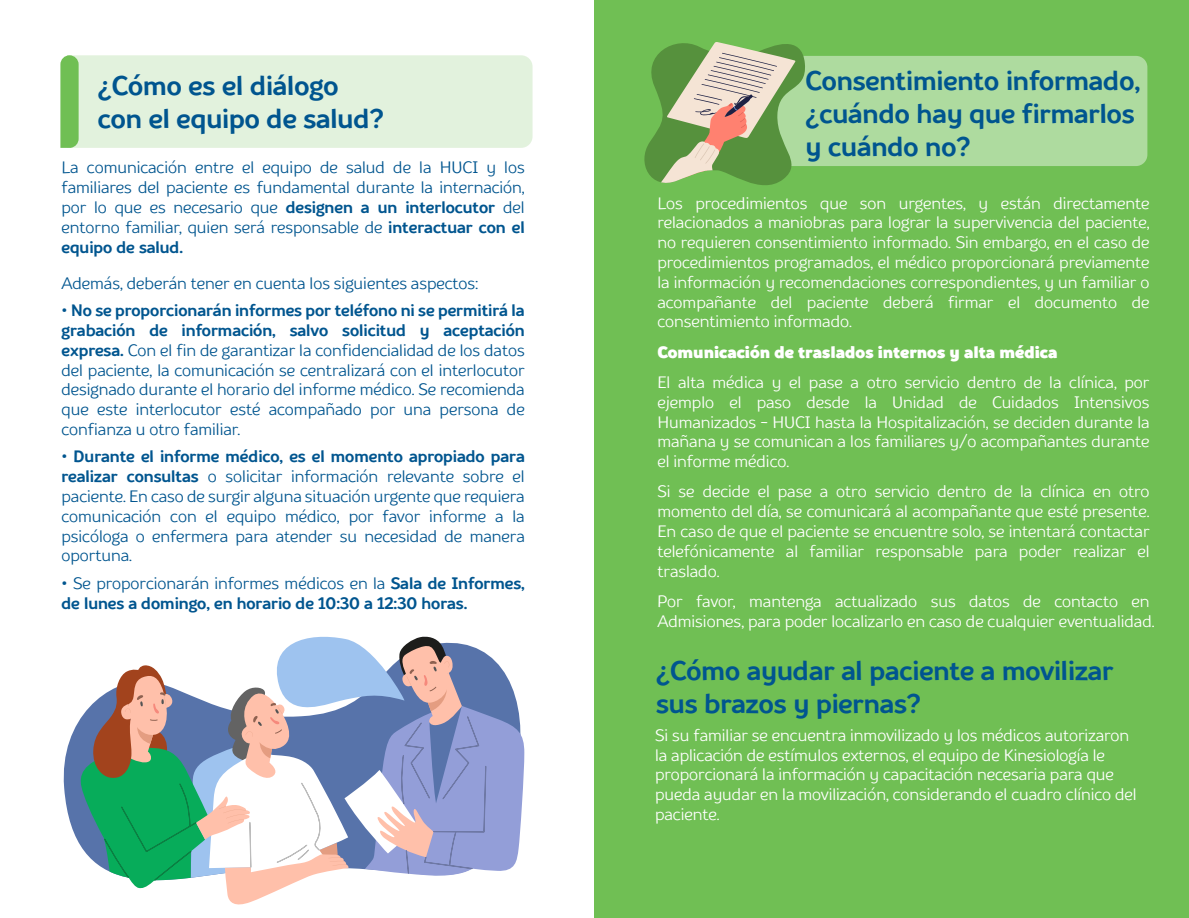
<style>
.page{position:relative;width:1189px;height:918px;background:#fff}
.page>*{position:absolute;margin:0;border:0;box-sizing:border-box;transform-origin:0 0}
.t1{font:700 27px/33px "TT Souses";color:#00558f}
.t2{font:16.5px/19.8px "TT Souses";color:#fff;text-align:justify}
.t3{font:16.5px/19.8px "TT Souses";color:#00558f;text-align:justify}
.t4{font:700 16.5px/19.8px "TT Souses";color:#00558f}
.t5{font:900 16.5px "TT Souses";color:#fff}
.s1{font-weight:700}
.s2{font-weight:400}
</style>
<div class="page">
<div style="left:594px;top:0;width:594px;height:918px;background:#70bf54"></div>
<svg style="left:63px;top:726px;width:462px;height:111px;fill:#5773aa"></svg>
<svg style="left:76px;top:636px;width:448px;height:269px"></svg>
<div style="left:60px;top:55px;width:472px;height:93px;background:#e2f2dd"></div>
<div style="left:807px;top:56px;width:340px;height:110px;background:#aedb9f"></div>
<svg style="left:644px;top:42px;width:163px;height:143px;background:#96b277"></svg>
<svg style="left:694px;top:143px;width:10px;height:15px"></svg>
<svg style="left:699px;top:146px;width:11px;height:15px"></svg>
<svg style="left:705px;top:149px;width:10px;height:15px"></svg>
<h1 class="t1" style="left:98px;top:69px;width:287px">¿Cómo es el diálogo con el equipo de salud?</h1>
<p class="t3" style="left:61px;top:158px;width:465px">La comunicación entre el equipo de salud de la HUCI y los familiares del paciente es fundamental durante la internación, por lo que es necesario que <span class="s1">designen a un interlocutor</span> del entorno familiar, quien será responsable de <span class="s1">interactuar con el equipo de salud.</span></p>
<p class="t3" style="left:61px;top:273px;width:418px">Además, deberán tener en cuenta los siguientes aspectos:</p>
<p class="t3" style="left:61px;top:300px;width:465px"><span class="s1">• No se proporcionarán informes por teléfono ni se permitirá la grabación de información, salvo solicitud y aceptación expresa.</span> Con el fin de garantizar la confidencialidad de los datos del paciente, la comunicación se centralizará con el interlocutor designado durante el horario del informe médico. Se recomienda que este interlocutor esté acompañado por una persona de confianza u otro familiar.</p>
<p class="t3" style="left:61px;top:446px;width:465px"><span class="s1">• Durante el informe médico, es el momento apropiado para realizar consultas</span> o solicitar información relevante sobre el paciente. En caso de surgir alguna situación urgente que requiera comunicación con el equipo médico, por favor informe a la psicóloga o enfermera para atender su necesidad de manera oportuna.</p>
<p class="t4" style="left:61px;top:573px;width:465px">• <span class="s2">Se proporcionarán informes médicos en la</span> Sala de Informes, de lunes a domingo, en horario de 10:30 a 12:30 horas.</p>
<h1 class="t1" style="left:805px;top:64px;width:336px">Consentimiento informado, ¿cuándo hay que firmarlos y cuándo no?</h1>
<p class="t2" style="left:657px;top:193px;width:493px">Los procedimientos que son urgentes, y están directamente relacionados a maniobras para lograr la supervivencia del paciente, no requieren consentimiento informado. Sin embargo, en el caso de procedimientos programados, el médico proporcionará previamente la información y recomendaciones correspondientes, y un familiar o acompañante del paciente deberá firmar el documento de consentimiento informado.</p>
<p class="t5" style="left:657px;top:340px;width:401px">Comunicación de traslados internos y alta médica</p>
<p class="t2" style="left:657px;top:372px;width:493px">El alta médica y el pase a otro servicio dentro de la clínica, por ejemplo el paso desde la Unidad de Cuidados Intensivos Humanizados - HUCI hasta la Hospitalización, se deciden durante la mañana y se comunican a los familiares y/o acompañantes durante el informe médico.</p>
<p class="t2" style="left:657px;top:481px;width:493px">Si se decide el pase a otro servicio dentro de la clínica en otro momento del día, se comunicará al acompañante que esté presente.<br>En caso de que el paciente se encuentre solo, se intentará contactar telefónicamente al familiar responsable para poder realizar el traslado.</p>
<p class="t2" style="left:657px;top:591px;width:498px">Por favor, mantenga actualizado sus datos de contacto en<br>Admisiones, para poder localizarlo en caso de cualquier eventualidad.</p>
<h1 class="t1" style="left:656px;top:654px;width:459px">¿Cómo ayudar al paciente a movilizar sus brazos y piernas?</h1>
<p class="t2" style="left:655px;top:725px;width:483px;text-align:left">Si su familiar se encuentra inmovilizado y los médicos autorizaron la aplicación de estímulos externos, el equipo de Kinesiología le proporcionará la información y capacitación necesaria para que pueda ayudar en la movilización, considerando el cuadro clínico del paciente.</p>
</div>
